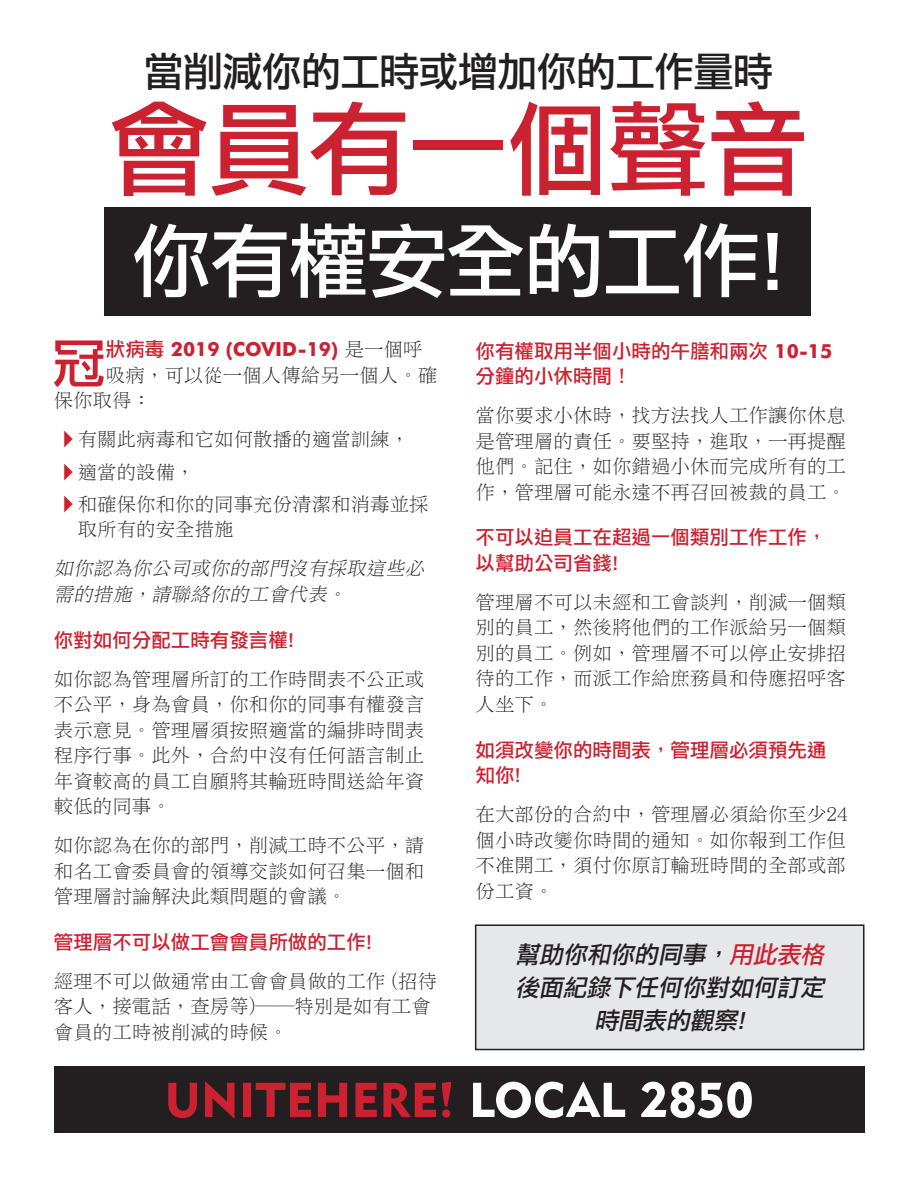
<style>
.page{position:relative;width:918px;height:1188px;background:#fff}
.page>*{position:absolute;margin:0;border:0;box-sizing:border-box;transform-origin:0 0}
.t1{font:102.9px "Li Hei Pro";letter-spacing:-.03em;color:#cb2131}
.t2{font:81px "Li Hei Pro";letter-spacing:-.03em;color:#fff}
.t3{font:54px "Li Hei Pro";color:#cb2131}
.t4{font:40.5px "Li Hei Pro";letter-spacing:-.03em;color:#231f20}
.t5{font:italic 24px/33px "Li Hei Pro";color:#231f20;text-align:center}
.t6{font:19.5px/25.5px "Li Song Pro";color:#231f20;text-align:justify}
.t7{font:19.5px/25.5px "Li Hei Pro";color:#cb2131}
.t8{font:italic 19.5px/25.5px "Li Song Pro";color:#231f20}
.t9{font:700 19.5px "Futura BT";color:#cb2131}
.s1{font-family:"Li Hei Pro";font-weight:400}
.s2{font-family:"Li Song Pro";font-weight:400;color:#231f20}
.s3{font-family:"European Pi Three";color:#cb2131}
.s4{font-family:"Futura BT";font-weight:700}
.s5{color:#cb2131}
</style>
<div class="page">
<div style="left:54px;top:1066px;width:811px;height:67px;background:#231f20"></div>
<svg style="left:473px;top:1082px;width:152px;height:36px"></svg>
<svg style="left:442px;top:1082px;width:9px;height:36px"></svg>
<svg style="left:318px;top:1083px;width:118px;height:34px"></svg>
<svg style="left:168px;top:1082px;width:143px;height:36px"></svg>
<svg style="left:641px;top:1082px;width:111px;height:36px"></svg>
<div style="left:105px;top:208px;width:706px;height:108px;background:#231f20"></div>
<div style="left:476px;top:925px;width:388px;height:125px;background:#e6e7e9"></div>
<div style="left:475px;top:924px;width:390px;height:126px;border:2px solid #231f20"></div>
<h3 class="t4" style="left:144px;top:52px;width:631px">當削減你的工時或增加你的工作量時</h3>
<h1 class="t1" style="left:108px;top:97px;width:703px">會員有一個聲音</h1>
<h2 class="t2" style="left:131px;top:220px;width:657px">你有權安全的工作!</h2>
<h3 class="t3" style="left:52px;top:335px;width:56px">冠</h3>
<p class="t9" style="left:106px;top:338px;width:318px"><span class="s1">狀病毒</span> 2019 (COVID-19) <span class="s2">是一個呼</span></p>
<p class="t6" style="left:54px;top:362px;width:385px;text-indent:52px">吸病，可以從一個人傳給另一個人。確保你取得：</p>
<p class="t6" style="left:64px;top:424px;width:367px;line-height:32.2px;text-align:left"><span class="s3">A</span> 有關此病毒和它如何散播的適當訓練，<br><span class="s3">A</span> 適當的設備，<br><span class="s3">A</span> 和確保你和你的同事充份清潔和消毒並採</p>
<p class="t6" style="left:78px;top:517px;width:157px">取所有的安全措施</p>
<p class="t8" style="left:54px;top:556px;width:376px">如你認為你公司或你的部門沒有採取這些必需的措施，請聯絡你的工會代表。</p>
<p class="t7" style="left:54px;top:627px;width:242px">你對如何分配工時有發言權!</p>
<p class="t6" style="left:54px;top:666px;width:372px">如你認為管理層所訂的工作時間表不公正或不公平，身為會員，你和你的同事有權發言表示意見。管理層須按照適當的編排時間表程序行事。此外，合約中沒有任何語言制止年資較高的員工自願將其輪班時間送給年資較低的同事。</p>
<p class="t6" style="left:54px;top:833px;width:372px">如你認為在你的部門，削減工時不公平，請和名工會委員會的領導交談如何召集一個和管理層討論解決此類問題的會議。</p>
<p class="t7" style="left:54px;top:929px;width:320px">管理層不可以做工會會員所做的工作!</p>
<p class="t6" style="left:54px;top:968px;width:385px;text-align:left">經理不可以做通常由工會會員做的工作 (招待客人，接電話，查房等)──特別是如有工會會員的工時被削減的時候。</p>
<p class="t7" style="left:476px;top:338px;width:358px">你有權取用半個小時的午膳和兩次 <span class="s4">10-15</span>分鐘的小休時間！</p>
<p class="t6" style="left:476px;top:403px;width:372px">當你要求小休時，找方法找人工作讓你休息是管理層的責任。要堅持，進取，一再提醒他們。記住，如你錯過小休而完成所有的工作，管理層可能永遠不再召回被裁的員工。</p>
<p class="t7" style="left:476px;top:525px;width:353px">不可以迫員工在超過一個類別工作工作，以幫助公司省錢!</p>
<p class="t6" style="left:476px;top:589px;width:372px">管理層不可以未經和工會談判，削減一個類別的員工，然後將他們的工作派給另一個類別的員工。例如，管理層不可以停止安排招待的工作，而派工作給庶務員和侍應招呼客人坐下。</p>
<p class="t7" style="left:476px;top:737px;width:353px">如須改變你的時間表，管理層必須預先通知你!</p>
<p class="t6" style="left:476px;top:802px;width:373px">在大部份的合約中，管理層必須給你至少24個小時改變你時間的通知。如你報到工作但不准開工，須付你原訂輪班時間的全部或部份工資。</p>
<p class="t5" style="left:515px;top:938px;width:315px">幫助你和你的同事，<span class="s5">用此表格</span>後面紀錄下任何你對如何訂定時間表的觀察!</p>
</div>
